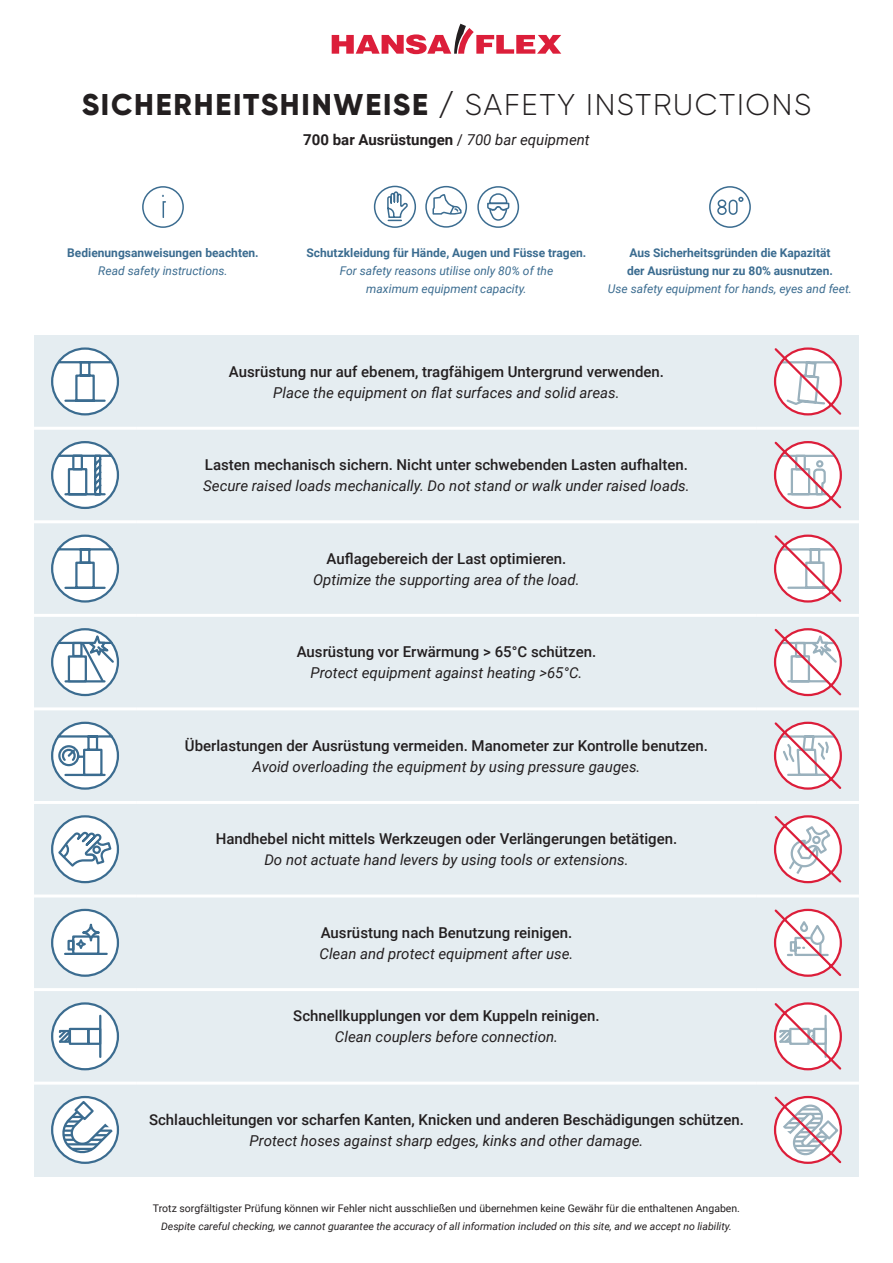
<style>
.page{position:relative;width:893px;height:1263px;background:#fff}
.page>*{position:absolute;margin:0;border:0;box-sizing:border-box;transform-origin:0 0}
.t1{font:800 30px "Gilroy";letter-spacing:.06em;color:#231f20}
.t2{font:500 15px "Roboto";color:#231f20}
.t3{font:italic 15px "Roboto";color:#231f20}
.t4{font:700 15px "Roboto";color:#231f20}
.t5{font:700 12px/18px "Roboto";color:#3b6c90}
.t6{font:italic 12px/18px "Roboto";color:#3b6c90;text-align:center}
.t7{font:italic 10.5px "Roboto";color:#231f20}
.t8{font:10.5px "Roboto";color:#231f20}
.s1{font-weight:300}
.s2{font-weight:400}
.s3{font-weight:400;font-style:italic}
</style>
<div class="page">
<svg style="left:332px;top:24px;width:229px;height:30px"></svg>
<div style="left:142px;top:186px;width:42px;height:42px;border:2px solid #3b6c90;border-radius:50%"></div>
<svg style="left:162px;top:194px;width:4px;height:24px"></svg>
<div style="left:34px;top:335px;width:825px;height:842px;background:#e5edf1"></div>
<hr style="left:34px;top:427px;width:102px;height:3px;background:#fff">
<hr style="left:136px;top:427px;width:621px;height:3px;background:#fff">
<hr style="left:757px;top:427px;width:102px;height:3px;background:#fff">
<hr style="left:34px;top:520px;width:102px;height:3px;background:#fff">
<hr style="left:136px;top:520px;width:621px;height:3px;background:#fff">
<hr style="left:757px;top:520px;width:102px;height:3px;background:#fff">
<hr style="left:34px;top:614px;width:102px;height:3px;background:#fff">
<hr style="left:136px;top:614px;width:621px;height:3px;background:#fff">
<hr style="left:757px;top:614px;width:102px;height:3px;background:#fff">
<hr style="left:34px;top:707px;width:102px;height:3px;background:#fff">
<hr style="left:136px;top:707px;width:621px;height:3px;background:#fff">
<hr style="left:757px;top:707px;width:102px;height:3px;background:#fff">
<hr style="left:34px;top:801px;width:102px;height:3px;background:#fff">
<hr style="left:136px;top:801px;width:621px;height:3px;background:#fff">
<hr style="left:757px;top:801px;width:102px;height:3px;background:#fff">
<hr style="left:34px;top:894px;width:102px;height:3px;background:#fff">
<hr style="left:136px;top:894px;width:621px;height:3px;background:#fff">
<hr style="left:757px;top:894px;width:102px;height:3px;background:#fff">
<hr style="left:34px;top:988px;width:102px;height:3px;background:#fff">
<hr style="left:136px;top:988px;width:621px;height:3px;background:#fff">
<hr style="left:757px;top:988px;width:102px;height:3px;background:#fff">
<hr style="left:34px;top:1082px;width:102px;height:3px;background:#fff">
<hr style="left:136px;top:1082px;width:621px;height:3px;background:#fff">
<hr style="left:757px;top:1082px;width:102px;height:3px;background:#fff">
<svg style="left:51px;top:347px;width:68px;height:69px"></svg>
<svg style="left:773px;top:347px;width:69px;height:69px"></svg>
<svg style="left:51px;top:441px;width:68px;height:68px"></svg>
<svg style="left:773px;top:441px;width:69px;height:68px"></svg>
<svg style="left:51px;top:534px;width:68px;height:69px"></svg>
<svg style="left:773px;top:534px;width:69px;height:69px"></svg>
<svg style="left:52px;top:629px;width:66px;height:66px"></svg>
<div style="left:51px;top:628px;width:68px;height:68px;border:2px solid #3b6c90;border-radius:50%"></div>
<hr style="left:66px;top:680px;width:39px;height:2px;background:#3b6c90">
<hr style="left:58px;top:642px;width:54px;height:2px;background:#3b6c90">
<div style="left:68px;top:655px;width:19px;height:27px;background:#fff;border:2px solid #3b6c90"></div>
<div style="left:72px;top:642px;width:11px;height:15px;background:#fff;border:2px solid #3b6c90"></div>
<svg style="left:80px;top:630px;width:36px;height:54px"></svg>
<svg style="left:773px;top:628px;width:69px;height:69px"></svg>
<svg style="left:51px;top:721px;width:68px;height:69px"></svg>
<svg style="left:773px;top:721px;width:69px;height:69px"></svg>
<svg style="left:51px;top:815px;width:68px;height:69px"></svg>
<svg style="left:773px;top:815px;width:69px;height:69px"></svg>
<svg style="left:51px;top:908px;width:68px;height:69px"></svg>
<svg style="left:83px;top:925px;width:16px;height:15px"></svg>
<div style="left:82px;top:924px;width:18px;height:17px;border:2px solid #3b6c90;border-radius:50%"></div>
<svg style="left:77px;top:940px;width:8px;height:8px"></svg>
<div style="left:76px;top:939px;width:10px;height:10px;border:2px solid #3b6c90;border-radius:50%"></div>
<hr style="left:65px;top:953px;width:42px;height:2px;background:#3b6c90">
<svg style="left:773px;top:908px;width:69px;height:69px"></svg>
<div style="left:52px;top:1003px;width:66px;height:66px;background:#fff;border-radius:50%"></div>
<div style="left:51px;top:1002px;width:68px;height:68px;border:2px solid #3b6c90;border-radius:50%"></div>
<div style="left:69px;top:1028px;width:20px;height:17px;background:#fff;border:2px solid #3b6c90"></div>
<svg style="left:58px;top:1028px;width:14px;height:17px"></svg>
<div style="left:88px;top:1028px;width:13px;height:17px;background:#fff;border:2px solid #3b6c90"></div>
<hr style="left:99px;top:1016px;width:2px;height:41px;background:#3b6c90">
<svg style="left:773px;top:1002px;width:69px;height:69px"></svg>
<svg style="left:52px;top:1097px;width:66px;height:66px"></svg>
<div style="left:51px;top:1096px;width:68px;height:68px;border:2px solid #3b6c90;border-radius:50%"></div>
<svg style="left:58px;top:1099px;width:57px;height:58px;background:#c8d6e0"></svg>
<svg style="left:773px;top:1095px;width:69px;height:69px"></svg>
<svg style="left:477px;top:186px;width:43px;height:42px"></svg>
<svg style="left:426px;top:187px;width:40px;height:40px"></svg>
<div style="left:425px;top:186px;width:42px;height:42px;border:2px solid #3b6c90;border-radius:50%"></div>
<svg style="left:432px;top:193px;width:30px;height:30px"></svg>
<div style="left:374px;top:186px;width:42px;height:42px;border:2px solid #3b6c90;border-radius:50%"></div>
<svg style="left:387px;top:191px;width:22px;height:31px"></svg>
<svg style="left:709px;top:186px;width:42px;height:42px"></svg>
<h1 class="t1" style="left:82px;top:86px;width:731px">SICHERHEITSHINWEISE / <span class="s1">SAFETY INSTRUCTIONS</span></h1>
<p class="t4" style="left:303px;top:129px;width:288px">700 bar Ausrüstungen <span class="s2">/</span> <span class="s3">700 bar equipment</span></p>
<p class="t5" style="left:67px;top:243px;width:193px">Bedienungsanweisungen beachten.</p>
<p class="t6" style="left:98px;top:261px;width:131px">Read safety instructions.</p>
<p class="t5" style="left:307px;top:243px;width:281px">Schutzkleidung für Hände, Augen und Füsse tragen.</p>
<p class="t6" style="left:340px;top:261px;width:215px">For safety reasons utilise only 80% of the maximum equipment capacity.</p>
<p class="t5" style="left:627px;top:243px;width:207px">Aus Sicherheitsgründen die Kapazität der Ausrüstung nur zu 80% ausnutzen.</p>
<p class="t6" style="left:608px;top:279px;width:246px">Use safety equipment for hands, eyes and feet.</p>
<p class="t2" style="left:229px;top:361px;width:437px">Ausrüstung nur auf ebenem, tragfähigem Untergrund verwenden.</p>
<p class="t3" style="left:273px;top:382px;width:348px">Place the equipment on flat surfaces and solid areas.</p>
<p class="t2" style="left:205px;top:454px;width:484px">Lasten mechanisch sichern. Nicht unter schwebenden Lasten aufhalten.</p>
<p class="t3" style="left:203px;top:475px;width:488px">Secure raised loads mechanically. Do not stand or walk under raised loads.</p>
<p class="t2" style="left:327px;top:548px;width:241px">Auflagebereich der Last optimieren.</p>
<p class="t3" style="left:313px;top:569px;width:268px">Optimize the supporting area of the load.</p>
<p class="t2" style="left:297px;top:641px;width:301px">Ausrüstung vor Erwärmung &gt; 65°C schützen.</p>
<p class="t3" style="left:310px;top:662px;width:273px">Protect equipment against heating &gt;65°C.</p>
<p class="t2" style="left:185px;top:735px;width:525px">Überlastungen der Ausrüstung vermeiden. Manometer zur Kontrolle benutzen.</p>
<p class="t3" style="left:252px;top:756px;width:390px">Avoid overloading the equipment by using pressure gauges.</p>
<p class="t2" style="left:216px;top:828px;width:463px">Handhebel nicht mittels Werkzeugen oder Verlängerungen betätigen.</p>
<p class="t3" style="left:264px;top:849px;width:366px">Do not actuate hand levers by using tools or extensions.</p>
<p class="t2" style="left:321px;top:922px;width:253px">Ausrüstung nach Benutzung reinigen.</p>
<p class="t3" style="left:319px;top:943px;width:256px">Clean and protect equipment after use.</p>
<p class="t2" style="left:293px;top:1005px;width:308px">Schnellkupplungen vor dem Kuppeln reinigen.</p>
<p class="t3" style="left:335px;top:1026px;width:225px">Clean couplers before connection.</p>
<p class="t2" style="left:149px;top:1109px;width:596px">Schlauchleitungen vor scharfen Kanten, Knicken und anderen Beschädigungen schützen.</p>
<p class="t3" style="left:250px;top:1130px;width:395px">Protect hoses against sharp edges, kinks and other damage.</p>
<p class="t8" style="left:153px;top:1201px;width:589px">Trotz sorgfältigster Prüfung können wir Fehler nicht ausschließen und übernehmen keine Gewähr für die enthaltenen Angaben.</p>
<p class="t7" style="left:161px;top:1219px;width:572px">Despite careful checking, we cannot guarantee the accuracy of all information included on this site, and we accept no liability.</p>
</div>
